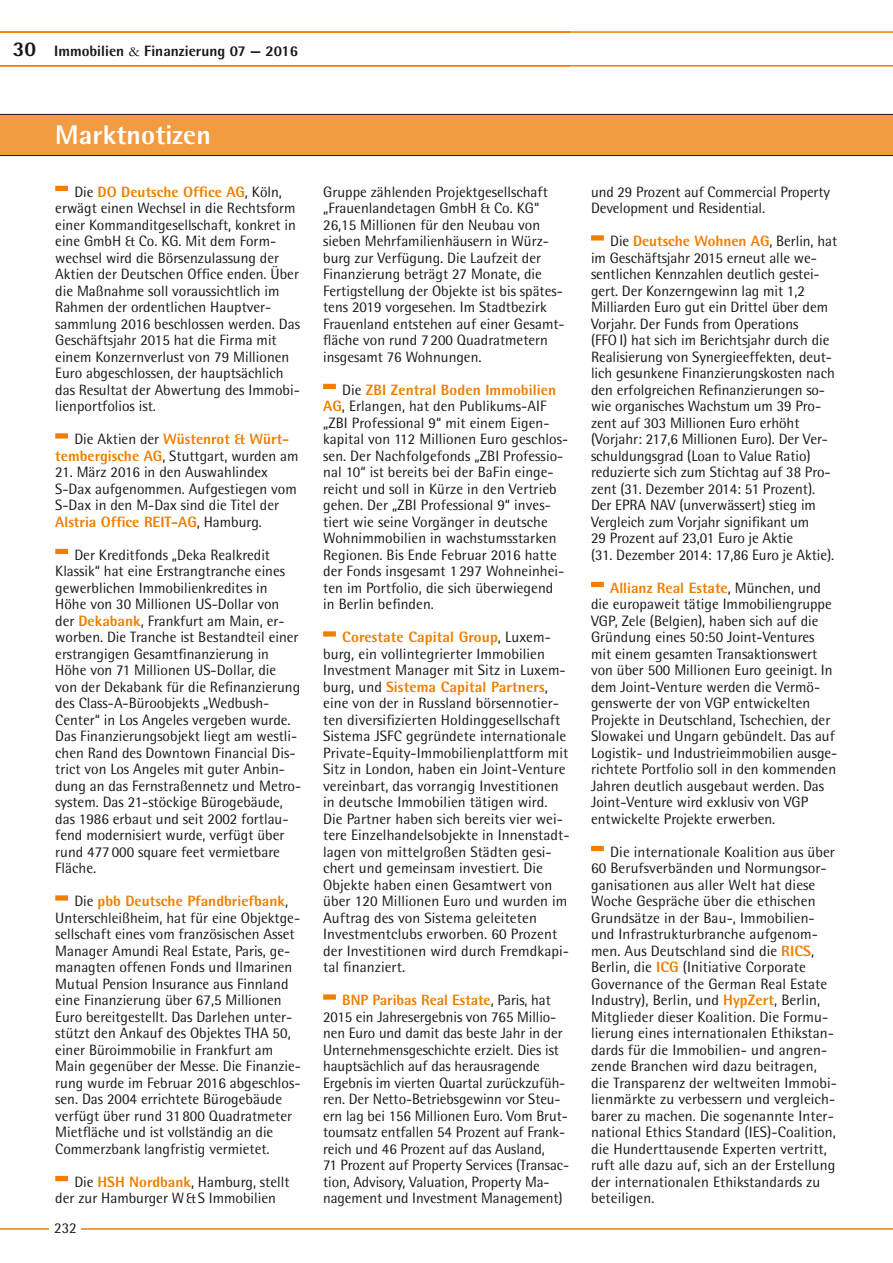
<style>
.page{position:relative;width:893px;height:1263px;background:#fff}
.page>*{position:absolute;margin:0;border:0;box-sizing:border-box;transform-origin:0 0}
.t1{font:800 27px "Rotis Semi Sans";letter-spacing:.005em;color:#fff}
.t2{font:15px/16.5px "Rotis Semi Sans";color:#1a171c}
.t3{font:800 15px "Rotis Semi Sans";color:#1a171c}
.s1{font-size:21px}
.s2{font-family:"Garamond";font-weight:400}
.s3{font-weight:800;color:#ee7f00}
</style>
<div class="page">
<hr style="left:0;top:1228px;width:893px;height:2px;background:#ee7f00">
<div style="left:49px;top:1214px;width:31px;height:31px;background:#fff"></div>
<div style="left:55px;top:186px;width:13px;height:5px;background:#ee7f00"></div>
<div style="left:55px;top:433px;width:13px;height:6px;background:#ee7f00"></div>
<div style="left:55px;top:549px;width:13px;height:5px;background:#ee7f00"></div>
<div style="left:55px;top:895px;width:13px;height:6px;background:#ee7f00"></div>
<div style="left:55px;top:1176px;width:13px;height:5px;background:#ee7f00"></div>
<div style="left:323px;top:384px;width:13px;height:5px;background:#ee7f00"></div>
<div style="left:323px;top:631px;width:13px;height:6px;background:#ee7f00"></div>
<div style="left:323px;top:994px;width:13px;height:6px;background:#ee7f00"></div>
<div style="left:0;top:114px;width:893px;height:42px;background:#f39b40"></div>
<svg style="left:0;top:31px;width:893px;height:36px"></svg>
<div style="left:591px;top:235px;width:13px;height:6px;background:#ee7f00"></div>
<div style="left:591px;top:582px;width:13px;height:5px;background:#ee7f00"></div>
<div style="left:591px;top:846px;width:13px;height:5px;background:#ee7f00"></div>
<p class="t3" style="left:13px;top:41px;width:287px"><span class="s1">30</span> Immobilien <span class="s2">&amp;</span> Finanzierung 07 — 2016</p>
<h1 class="t1" style="left:55px;top:117px;width:157px">Marktnotizen</h1>
<p class="t2" style="left:55px;top:183px;width:246px;text-indent:19px">Die <span class="s3">DO Deutsche Office AG</span>, Köln, erwägt einen Wechsel in die Rechtsform einer Kommanditgesellschaft, konkret in eine GmbH &amp; Co. KG. Mit dem Form&shy;wechsel wird die Börsenzulassung der Aktien der Deutschen Office enden. Über die Maßnahme soll voraussichtlich im Rahmen der ordentlichen Hauptver&shy;sammlung 2016 beschlossen werden. Das Geschäftsjahr 2015 hat die Firma mit einem Konzernverlust von 79 Millionen Euro abgeschlossen, der hauptsächlich das Resultat der Abwertung des Immobi&shy;lienportfolios ist.</p>
<p class="t2" style="left:55px;top:431px;width:245px;text-indent:19px">Die Aktien der <span class="s3">Wüstenrot &amp; Würt&shy;tembergische AG</span>, Stuttgart, wurden am</p>
<p class="t2" style="left:55px;top:464px;width:243px">21. März 2016 in den Auswahlindex S-Dax aufgenommen. Aufgestiegen vom S-Dax in den M-Dax sind die Titel der <span class="s3">Alstria Office REIT-AG</span>, Hamburg.</p>
<p class="t2" style="left:55px;top:546px;width:247px;text-indent:19px">Der Kreditfonds „Deka Realkredit Klassik“ hat eine Erstrangtranche eines gewerblichen Immobilienkredites in Höhe von 30 Millionen US-Dollar von der <span class="s3">Dekabank</span>, Frankfurt am Main, er&shy;worben. Die Tranche ist Bestandteil einer erstrangigen Gesamtfinanzierung in Höhe von 71 Millionen US-Dollar, die von der Dekabank für die Refinanzierung des Class-A-Büroobjekts „Wedbush-Center“ in Los Angeles vergeben wurde.<br>Das Finanzierungsobjekt liegt am westli&shy;chen Rand des Downtown Financial Dis&shy;trict von Los Angeles mit guter Anbin&shy;dung an das Fernstraßennetz und Metro&shy;system. Das 21-stöckige Bürogebäude, das 1986 erbaut und seit 2002 fortlau&shy;fend modernisiert wurde, verfügt über rund 477000 square feet vermietbare Fläche.</p>
<p class="t2" style="left:55px;top:893px;width:247px;text-indent:19px">Die <span class="s3">pbb Deutsche Pfandbriefbank</span>, Unterschleißheim, hat für eine Objektge&shy;sellschaft eines vom französischen Asset Manager Amundi Real Estate, Paris, ge&shy;managten offenen Fonds und Ilmarinen Mutual Pension Insurance aus Finnland eine Finanzierung über 67,5 Millionen Euro bereitgestellt. Das Darlehen unter&shy;stützt den Ankauf des Objektes THA 50, einer Büroimmobilie in Frankfurt am Main gegenüber der Messe. Die Finanzie&shy;rung wurde im Februar 2016 abgeschlos&shy;sen. Das 2004 errichtete Bürogebäude verfügt über rund 31800 Quadratmeter Mietfläche und ist vollständig an die Commerzbank langfristig vermietet.</p>
<p class="t2" style="left:55px;top:1173px;width:236px;text-indent:19px">Die <span class="s3">HSH Nordbank</span>, Hamburg, stellt der zur Hamburger W&amp;S Immobilien</p>
<p class="t2" style="left:54px;top:1219px;width:24px">232</p>
<p class="t2" style="left:323px;top:183px;width:243px">Gruppe zählenden Projektgesellschaft „Frauenlandetagen GmbH &amp; Co. KG“ 26,15 Millionen für den Neubau von sieben Mehrfamilienhäusern in Würz&shy;burg zur Verfügung. Die Laufzeit der Finanzierung beträgt 27 Monate, die Fertigstellung der Objekte ist bis spätes&shy;tens 2019 vorgesehen. Im Stadtbezirk Frauenland entstehen auf einer Gesamt&shy;fläche von rund 7200 Quadratmetern insgesamt 76 Wohnungen.</p>
<p class="t2" style="left:323px;top:381px;width:247px;text-indent:19px">Die <span class="s3">ZBI Zentral Boden Immobilien AG</span>, Erlangen, hat den Publikums-AIF „ZBI Professional 9“ mit einem Eigen&shy;kapital von 112 Millionen Euro geschlos&shy;sen. Der Nachfolgefonds „ZBI Professio&shy;nal 10“ ist bereits bei der BaFin einge&shy;reicht und soll in Kürze in den Vertrieb gehen. Der „ZBI Professional 9“ inves&shy;tiert wie seine Vorgänger in deutsche Wohnimmobilien in wachstumsstarken Regionen. Bis Ende Februar 2016 hatte der Fonds insgesamt 1 297 Wohneinhei&shy;ten im Portfolio, die sich überwiegend in Berlin befinden.</p>
<p class="t2" style="left:323px;top:629px;width:248px;text-indent:19px"><span class="s3">Corestate Capital Group</span>, Luxem&shy;burg, ein vollintegrierter Immobilien Investment Manager mit Sitz in Luxem&shy;burg, und <span class="s3">Sistema Capital Partners</span>, eine von der in Russland börsennotier&shy;ten diversifizierten Holdinggesellschaft Sistema JSFC gegründete internationale Private-Equity-Immobilienplattform mit Sitz in London, haben ein Joint-Venture vereinbart, das vorrangig Investitionen in deutsche Immobilien tätigen wird.<br>Die Partner haben sich bereits vier wei&shy;tere Einzelhandelsobjekte in Innenstadt&shy;lagen von mittelgroßen Städten gesi&shy;chert und gemeinsam investiert. Die Objekte haben einen Gesamtwert von über 120 Millionen Euro und wurden im Auftrag des von Sistema geleiteten Investmentclubs erworben. 60 Prozent der Investitionen wird durch Fremdkapi&shy;tal finanziert.</p>
<p class="t2" style="left:323px;top:992px;width:247px;text-indent:19px"><span class="s3">BNP Paribas Real Estate</span>, Paris, hat 2015 ein Jahresergebnis von 765 Millio&shy;nen Euro und damit das beste Jahr in der Unternehmensgeschichte erzielt. Dies ist hauptsächlich auf das herausragende Ergebnis im vierten Quartal zurückzufüh&shy;ren. Der Netto-Betriebsgewinn vor Steu&shy;ern lag bei 156 Millionen Euro. Vom Brut&shy;toumsatz entfallen 54 Prozent auf Frank&shy;reich und 46 Prozent auf das Ausland,<br>71 Prozent auf Property Services (Transac&shy;tion, Advisory, Valuation, Property Ma&shy;nagement und Investment Management)</p>
<p class="t2" style="left:591px;top:183px;width:241px">und 29 Prozent auf Commercial Property<br>Development und Residential.</p>
<p class="t2" style="left:591px;top:233px;width:248px;text-indent:19px">Die <span class="s3">Deutsche Wohnen AG</span>, Berlin, hat im Geschäftsjahr 2015 erneut alle we&shy;sentlichen Kennzahlen deutlich gestei&shy;gert. Der Konzerngewinn lag mit 1,2<br>Milliarden Euro gut ein Drittel über dem Vorjahr. Der Funds from Operations<br>(FFO I) hat sich im Berichtsjahr durch die Realisierung von Synergieeffekten, deut&shy;lich gesunkene Finanzierungskosten nach den erfolgreichen Refinanzierungen so&shy;wie organisches Wachstum um 39 Pro&shy;zent auf 303 Millionen Euro erhöht (Vorjahr: 217,6 Millionen Euro). Der Ver&shy;schuldungsgrad (Loan to Value Ratio) reduzierte sich zum Stichtag auf 38 Pro&shy;zent (31. Dezember 2014: 51 Prozent).<br>Der EPRA NAV (unverwässert) stieg im Vergleich zum Vorjahr signifikant um<br>29 Prozent auf 23,01 Euro je Aktie<br>(31. Dezember 2014: 17,86 Euro je Aktie).</p>
<p class="t2" style="left:591px;top:579px;width:248px;text-indent:19px"><span class="s3">Allianz Real Estate</span>, München, und die europaweit tätige Immobiliengruppe VGP, Zele (Belgien), haben sich auf die Gründung eines 50:50 Joint-Ventures mit einem gesamten Transaktionswert von über 500 Millionen Euro geeinigt. In dem Joint-Venture werden die Vermö&shy;genswerte der von VGP entwickelten Projekte in Deutschland, Tschechien, der Slowakei und Ungarn gebündelt. Das auf Logistik- und Industrieimmobilien ausge&shy;richtete Portfolio soll in den kommenden Jahren deutlich ausgebaut werden. Das Joint-Venture wird exklusiv von VGP entwickelte Projekte erwerben.</p>
<p class="t2" style="left:591px;top:843px;width:247px;text-indent:19px">Die internationale Koalition aus über 60 Berufsverbänden und Normungsor&shy;ganisationen aus aller Welt hat diese Woche Gespräche über die ethischen Grundsätze in der Bau-, Immobilien&shy;und Infrastrukturbranche aufgenom&shy;men. Aus Deutschland sind die <span class="s3">RICS</span>, Berlin, die <span class="s3">ICG</span> (Initiative Corporate Governance of the German Real Estate Industry), Berlin, und <span class="s3">HypZert</span>, Berlin, Mitglieder dieser Koalition. Die Formu&shy;lierung eines internationalen Ethikstan&shy;dards für die Immobilien- und angren&shy;zende Branchen wird dazu beitragen, die Transparenz der weltweiten Immobi&shy;lienmärkte zu verbessern und vergleich&shy;barer zu machen. Die sogenannte Inter&shy;national Ethics Standard (IES)-Coalition, die Hunderttausende Experten vertritt, ruft alle dazu auf, sich an der Erstellung der internationalen Ethikstandards zu beteiligen.</p>
</div>
